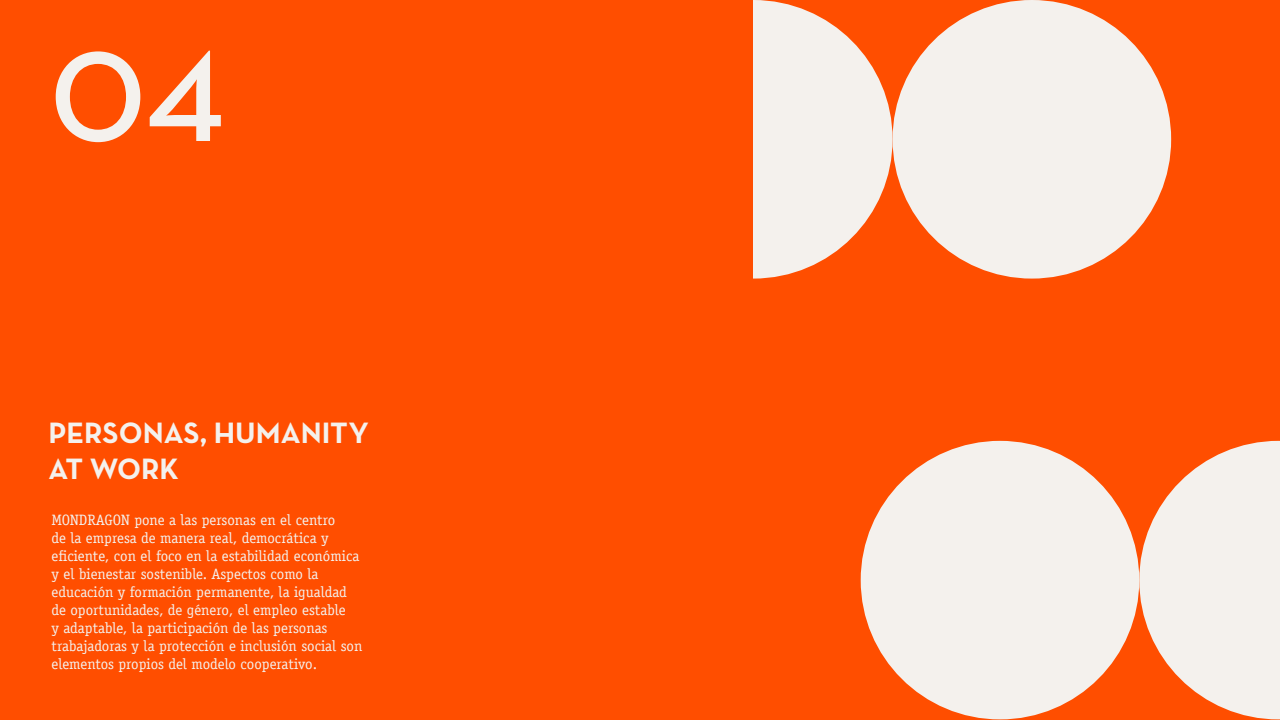
<style>
.page{position:relative;width:1280px;height:720px;background:#fff}
.page>*{position:absolute;margin:0;border:0;box-sizing:border-box;transform-origin:0 0}
.t1{font:130px "Neutra Text Demi Alt";color:#f4f1ed}
.t2{font:700 30px/36px "Neutra Text";color:#f4f1ed}
.t3{font:15px/18px "Officina Serif LT";color:#f4f1ed}
</style>
<div class="page">
<div style="left:508px;top:0;width:772px;height:720px;background:#ff4e00"></div>
<div style="left:893px;top:0;width:278px;height:279px;background:#f4f1ed;border-radius:50%"></div>
<svg style="left:1139px;top:441px;width:141px;height:278px;fill:#f4f1ed"></svg>
<div style="left:614px;top:0;width:279px;height:279px;background:#f4f1ed;border-radius:50%"></div>
<div style="left:861px;top:441px;width:278px;height:278px;background:#f4f1ed;border-radius:50%"></div>
<div style="left:0;top:0;width:752px;height:720px;background:#ff4e00"></div>
<p class="t1" style="left:50px;top:17px;width:177px">04</p>
<p class="t2" style="left:48px;top:414px;width:322px">PERSONAS, HUMANITY<br>AT WORK</p>
<p class="t3" style="left:52px;top:511px;width:312px">MONDRAGON pone a las personas en el centro<br>de la empresa de manera real, democrática y eficiente, con el foco en la estabilidad económica y el bienestar sostenible. Aspectos como la educación y formación permanente, la igualdad de oportunidades, de género, el empleo estable<br>y adaptable, la participación de las personas trabajadoras y la protección e inclusión social son elementos propios del modelo cooperativo.</p>
</div>
